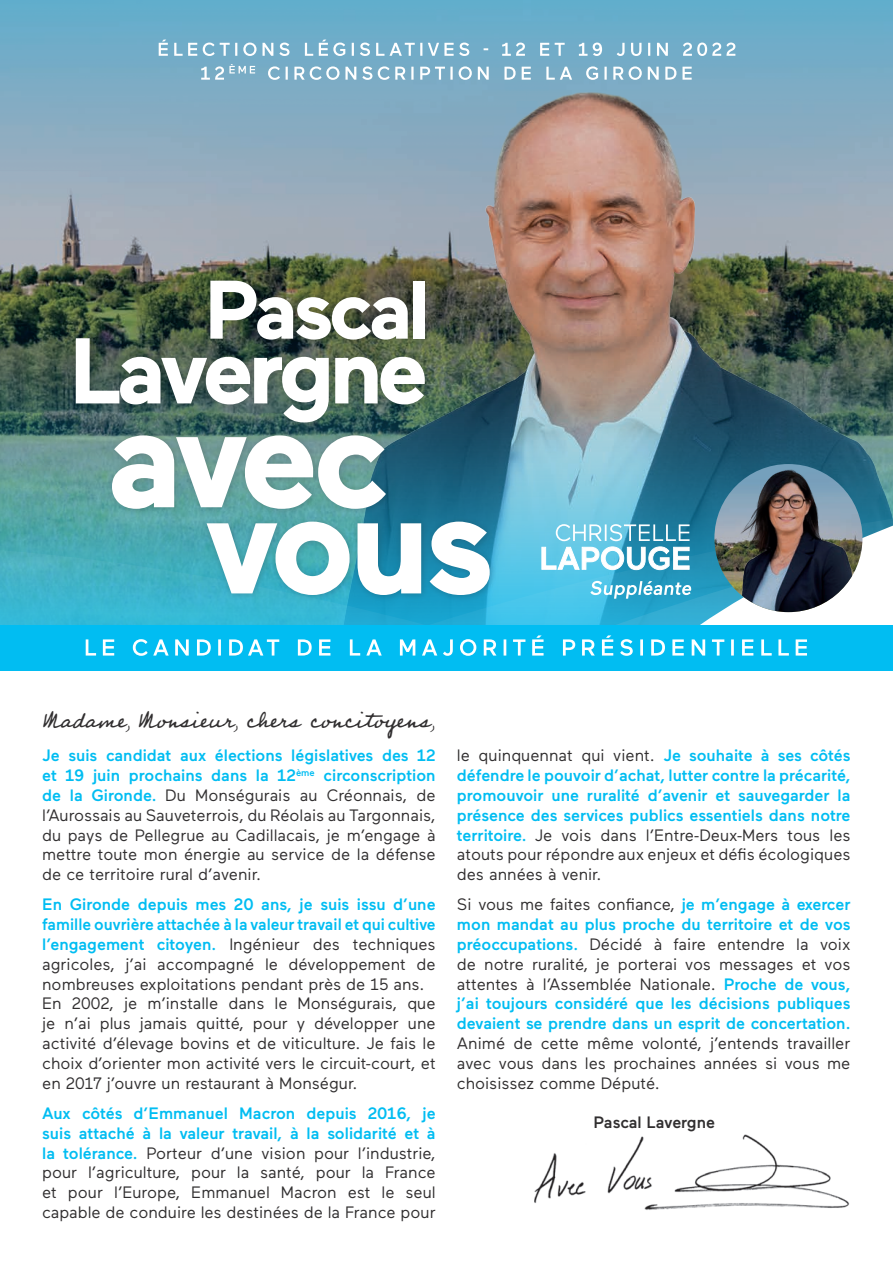
<style>
.page{position:relative;width:893px;height:1263px;background:#fff}
.page>*{position:absolute;margin:0;border:0;box-sizing:border-box;transform-origin:0 0}
.t1{font:28.5px "Professor";color:#312f30}
.t2{font:16.5px/19.8px "Maax";color:#312f30;text-align:justify}
.t3{font:500 16.5px/19.8px "Maax";color:#01bdf2;text-align:justify}
.t4{font:500 16.5px "Maax";letter-spacing:-.005em;color:#312f30}
.s1{font-size:18px}
.s2{font-weight:500;color:#01bdf2}
.s3{font-weight:400;color:#312f30}
</style>
<div class="page">
<div style="left:0;top:0;width:893px;height:51px;background:#68adca"></div>
<img style="left:0;top:51px;width:893px;height:461px">
<div style="left:70px;top:275px;width:427px;height:327px;background:#231f20;opacity:.23"></div>
<svg style="left:112px;top:435px;width:274px;height:40px"></svg>
<img style="left:76px;top:281px;width:349px;height:141px">
<svg style="left:201px;top:64px;width:491px;height:16px"></svg>
<svg style="left:159px;top:40px;width:576px;height:16px"></svg>
<svg style="left:0;top:475px;width:727px;height:150px"></svg>
<img style="left:644px;top:1134px;width:206px;height:76px">
<img style="left:534px;top:1134px;width:132px;height:71px">
<svg style="left:612px;top:514px;width:281px;height:157px"></svg>
<img style="left:714px;top:464px;width:148px;height:148px;border-radius:74px">
<svg style="left:590px;top:581px;width:101px;height:18px"></svg>
<svg style="left:541px;top:524px;width:149px;height:46px"></svg>
<div style="left:0;top:625px;width:893px;height:45px;background:#01bdf2"></div>
<svg style="left:86px;top:635px;width:721px;height:21px"></svg>
<h1 class="t1" style="left:42px;top:701px;width:395px">Madame<span class="s1">,</span> Monsieur<span class="s1">,</span> chers concitoyens<span class="s1">,</span></h1>
<p class="t2" style="left:42px;top:744px;width:395px"><span class="s2">Je suis candidat aux élections législatives des 12 et 19 juin prochains dans la 12</span><sup>ème</sup> <span class="s2">circonscription de la Gironde.</span> Du Monségurais au Créonnais, de l’Aurossais au Sauveterrois, du Réolais au Targonnais, du pays de Pellegrue au Cadillacais, je m’engage à mettre toute mon énergie au service de la défense de ce territoire rural d’avenir.</p>
<p class="t2" style="left:42px;top:894px;width:395px;text-align:left"><span class="s2">En Gironde depuis mes 20 ans, je suis issu d’une famille ouvrière attachée à la valeur travail et qui cultive l’engagement citoyen.</span> Ingénieur des techniques agricoles, j’ai accompagné le développement de nombreuses exploitations pendant près de 15 ans.<br>En 2002, je m’installe dans le Monségurais, que je n’ai plus jamais quitté, pour y développer une activité d’élevage bovins et de viticulture. Je fais le choix d’orienter mon activité vers le circuit-court, et en 2017 j’ouvre un restaurant à Monségur.</p>
<p class="t2" style="left:42px;top:1102px;width:395px"><span class="s2">Aux côtés d’Emmanuel Macron depuis 2016, je suis attaché à la valeur travail, à la solidarité et à la tolérance.</span> Porteur d’une vision pour l’industrie, pour l’agriculture, pour la santé, pour la France et pour l’Europe, Emmanuel Macron est le seul capable de conduire les destinées de la France pour</p>
<p class="t3" style="left:457px;top:744px;width:395px"><span class="s3">le quinquennat qui vient.</span> Je souhaite à ses côtés défendre le pouvoir d’achat, lutter contre la précarité, promouvoir une ruralité d’avenir et sauvegarder la présence des services publics essentiels dans notre territoire. <span class="s3">Je vois dans l’Entre-Deux-Mers tous les atouts pour répondre aux enjeux et défis écologiques des années à venir.</span></p>
<p class="t3" style="left:457px;top:893px;width:395px"><span class="s3">Si vous me faites confiance,</span> je m’engage à exercer mon mandat au plus proche du territoire et de vos préoccupations. <span class="s3">Décidé à faire entendre la voix de notre ruralité, je porterai vos messages et vos attentes à l’Assemblée Nationale.</span> Proche de vous, j’ai toujours considéré que les décisions publiques devaient se prendre dans un esprit de concertation.</p>
<p class="t2" style="left:457px;top:1032px;width:395px">Animé de cette même volonté, j’entends travailler avec vous dans les prochaines années si vous me choisissez comme Député.</p>
<p class="t4" style="left:594px;top:1111px;width:123px">Pascal Lavergne</p>
</div>
